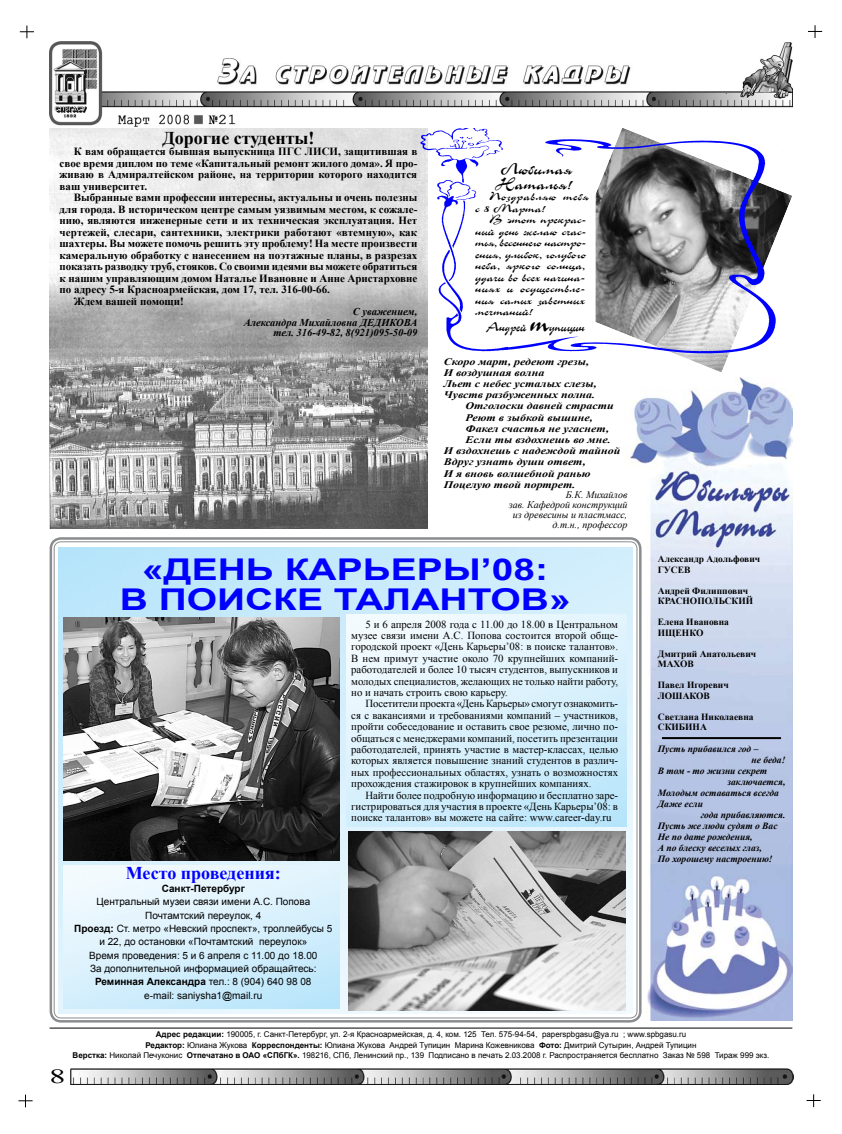
<style>
.page{position:relative;width:842px;height:1134px;background:#fff}
.page>*{position:absolute;margin:0;border:0;box-sizing:border-box;transform-origin:0 0}
.t1{font:700 30px/30px "Arial";color:#00f;text-align:center;scale:1.3 1}
.t2{font:20px "Times New Roman";color:#000;scale:1.6 1}
.t3{font:700 18px "Times New Roman";color:#000}
.t4{font:700 18px "Times New Roman";color:#00f}
.t5{font:16px/15px "Corrida C";color:#000;text-align:center}
.t6{font:14px "Corrida C";color:#000;scale:.8 1}
.t7{font:12px "Corrida C";color:#000}
.t8{font:12px "Corrida C";letter-spacing:-.02em;color:#000}
.t9{font:12px "Corrida C";letter-spacing:.02em;color:#000}
.t10{font:12px "Corrida C";letter-spacing:.03em;color:#000}
.t11{font:700 11px "Times New Roman";color:#000}
.t12{font:10.8px "Times New Roman";color:#000}
.t13{font:italic 700 10.5px/10.5px "Times New Roman";color:#000}
.t14{font:10px/13.3px "Arial";color:#000;text-align:center}
.t15{font:italic 700 10px "Times New Roman";color:#000;scale:1.2 1}
.t16{font:italic 10px/10px "Times New Roman";color:#000;text-align:right}
.t17{font:italic 700 9.5px "Times New Roman";color:#000}
.t18{font:700 9.5px/10.5px "Times New Roman";color:#000}
.t19{font:9.5px "Times New Roman";color:#000}
.t20{font:8px/10.5px "Arial";color:#000;text-align:center}
.s1{font-size:30px}
.s2{font-weight:700}
</style>
<div class="page">
<img style="left:50px;top:128px;width:368px;height:65px">
<img style="left:50px;top:193px;width:377px;height:335px">
<img style="left:630px;top:377px;width:162px;height:488px">
<img style="left:689px;top:195px;width:103px;height:177px">
<img style="left:508px;top:128px;width:282px;height:231px">
<img style="left:418px;top:128px;width:90px;height:231px">
<img style="left:71px;top:1069px;width:722px;height:15px">
<img style="left:50px;top:42px;width:742px;height:85px">
<svg style="left:20px;top:26px;width:14px;height:12px"></svg>
<svg style="left:808px;top:25px;width:14px;height:13px"></svg>
<svg style="left:18px;top:1094px;width:15px;height:13px"></svg>
<svg style="left:806px;top:1094px;width:15px;height:13px"></svg>
<img style="left:647px;top:865px;width:145px;height:156px">
<hr style="left:50px;top:1027px;width:742px;height:1px;background:#000">
<div style="left:543px;top:161px;width:52px;height:162px;background:#fff"></div>
<svg style="left:49px;top:536px;width:594px;height:487px"></svg>
<img style="left:58px;top:547px;width:574px;height:466px">
<img style="left:348px;top:831px;width:277px;height:179px">
<img style="left:63px;top:617px;width:277px;height:243px">
<hr style="left:662px;top:737px;width:119px;height:2px;background:#000">
<img style="left:63px;top:865px;width:277px;height:143px">
<img style="left:346px;top:615px;width:281px;height:212px">
<p class="t3" style="left:162px;top:125px;width:154px">Дорогие студенты!</p>
<p class="t11" style="left:74px;top:144px;width:241px">К вам обращается бывшая выпускница ПГС ЛИСИ</p>
<p class="t11" style="left:338px;top:144px;width:81px">, защитившая в</p>
<p class="t11" style="left:60px;top:156px;width:359px">свое время диплом по теме «Капитальный ремонт жилого дома». Я про-</p>
<p class="t11" style="left:60px;top:167px;width:359px">живаю в Адмиралтейском районе, на территории которого находится</p>
<p class="t11" style="left:60px;top:179px;width:89px">ваш университет.</p>
<p class="t11" style="left:74px;top:190px;width:345px">Выбранные вами профессии интересны, актуальны и очень полезны</p>
<p class="t11" style="left:60px;top:202px;width:359px">для города. В историческом центре самым уязвимым местом, к сожале-</p>
<p class="t11" style="left:60px;top:213px;width:359px">нию, являются инженерные сети и их техническая эксплуатация. Нет</p>
<p class="t11" style="left:60px;top:225px;width:359px">чертежей, слесари, сантехники, электрики работают «втемную», как</p>
<p class="t11" style="left:60px;top:236px;width:359px">шахтеры. Вы можете помочь решить эту проблему! На месте произвести</p>
<p class="t11" style="left:60px;top:248px;width:359px">камеральную обработку с нанесением на поэтажные планы, в разрезах</p>
<p class="t11" style="left:60px;top:259px;width:359px">показать разводку труб, стояков. Со своими идеями вы можете обратиться</p>
<p class="t11" style="left:60px;top:271px;width:359px">к нашим управляющим домом Наталье Ивановне и Анне Аристарховне</p>
<p class="t11" style="left:60px;top:282px;width:272px">по адресу 5-я Красноармейская, дом 17, тел. 316-00-66.</p>
<p class="t11" style="left:74px;top:294px;width:112px">Ждем вашей помощи!</p>
<p class="t13" style="left:244px;top:306px;width:175px;text-indent:109px">С уважением,<br>Александра Михайловна Деди</p>
<p class="t13" style="left:274px;top:317px;width:145px;text-indent:116px">кова тел. 316-49-82, 8(921)095-50-09</p>
<p class="t5" style="left:495px;top:161px;width:80px">Любимая<br>Наталья!</p>
<p class="t10" style="left:490px;top:189px;width:101px">Поздравляю тебя</p>
<p class="t7" style="left:476px;top:200px;width:72px">с 8 Марта!</p>
<p class="t7" style="left:490px;top:212px;width:98px">В этот прекрас-</p>
<p class="t7" style="left:476px;top:223px;width:112px">ный день желаю счас-</p>
<p class="t8" style="left:476px;top:235px;width:112px">тья, весеннего настро-</p>
<p class="t7" style="left:476px;top:246px;width:112px">ения, улыбок, голубого</p>
<p class="t7" style="left:476px;top:258px;width:111px">неба, яркого солнца,</p>
<p class="t7" style="left:476px;top:269px;width:111px">удачи во всех начина-</p>
<p class="t9" style="left:476px;top:281px;width:111px">ниях и осуществле-</p>
<p class="t7" style="left:476px;top:292px;width:111px">ния самых заветных</p>
<p class="t7" style="left:476px;top:304px;width:60px">мечтаний!</p>
<p class="t6" style="left:487px;top:318px;width:124px">Андрей <span class="s1">т</span>упицин</p>
<p class="t15" style="left:444px;top:354px;width:123px">Скоро март, редеют грезы,</p>
<p class="t15" style="left:444px;top:365px;width:85px">И воздушная волна</p>
<p class="t15" style="left:444px;top:377px;width:129px">Льет с небес усталых слезы,</p>
<p class="t15" style="left:444px;top:388px;width:128px">Чувств разбуженных полна.</p>
<p class="t15" style="left:466px;top:399px;width:125px">Отголоски давней страсти</p>
<p class="t15" style="left:466px;top:410px;width:108px">Реют в зыбкой вышине,</p>
<p class="t15" style="left:466px;top:421px;width:121px">Факел счастья не угаснет,</p>
<p class="t15" style="left:466px;top:433px;width:122px">Если ты вздохнешь во мне.</p>
<p class="t15" style="left:444px;top:444px;width:149px">И вздохнешь с надеждой тайной</p>
<p class="t15" style="left:444px;top:455px;width:120px">Вдруг узнать души ответ,</p>
<p class="t15" style="left:444px;top:466px;width:124px">И я вновь волшебной ранью</p>
<p class="t15" style="left:444px;top:477px;width:111px">Поцелую твой портрет.</p>
<p class="t16" style="left:509px;top:489px;width:120px">Б.К. Михайлов<br>зав. Кафедрой конструкций из древесины и пластмасс, д.т.н., профессор</p>
<p class="t1" style="left:120px;top:555px;width:348px">«День Карьеры’08:<br>в по иске талантов»</p>
<p class="t19" style="left:377px;top:560px;width:5px">-</p>
<p class="t4" style="left:126px;top:860px;width:157px">Место проведения:</p>
<p class="t14" style="left:74px;top:882px;width:260px"><span class="s2">Санкт-Петербург<br></span>Центральный музеи связи имени А.С. Попова Почтамтский переулок, 4<br><span class="s2">Проезд:</span> Ст. метро «Невский проспект», троллейбусы 5 и 22, до остановки «Почтамтский переулок»<br>Время проведения: 5 и 6 апреля с 11.00 до 18.00<br>За дополнительной информацией обращайтесь:<br><span class="s2">Реминная Александра</span> тел.: 8 (904) 640 98 08<br>e-mail: saniysha1@mail.ru</p>
<p class="t12" style="left:365px;top:617px;width:254px">5 и 6 апреля 2008 года с 11.00 до 18.00 в Центральном</p>
<p class="t12" style="left:351px;top:628px;width:268px">музее связи имени А.С. Попова состоится второй обще-</p>
<p class="t12" style="left:351px;top:639px;width:268px">городской проект «День Карьеры’08: в поиске талантов».</p>
<p class="t12" style="left:351px;top:651px;width:268px">В нем примут участие около 70 крупнейших компаний-</p>
<p class="t12" style="left:351px;top:662px;width:268px">работодателей и более 10 тысяч студентов, выпускников и</p>
<p class="t12" style="left:351px;top:674px;width:268px">молодых специалистов, желающих не только найти работу,</p>
<p class="t12" style="left:351px;top:685px;width:158px">но и начать строить свою карьеру.</p>
<p class="t12" style="left:365px;top:696px;width:254px">Посетители проекта «День Карьеры» смогут ознакомить-</p>
<p class="t12" style="left:351px;top:708px;width:268px">ся с вакансиями и требованиями компаний – участников,</p>
<p class="t12" style="left:351px;top:719px;width:268px">пройти собеседование и оставить свое резюме, лично по-</p>
<p class="t12" style="left:351px;top:731px;width:268px">общаться с менеджерами компаний, посетить презентации</p>
<p class="t12" style="left:351px;top:742px;width:268px">работодателей, принять участие в мастер-классах, целью</p>
<p class="t12" style="left:351px;top:753px;width:268px">которых является повышение знаний студентов в различ-</p>
<p class="t12" style="left:351px;top:765px;width:268px">ных профессиональных областях, узнать о возможностях</p>
<p class="t12" style="left:351px;top:776px;width:242px">прохождения стажировок в крупнейших компаниях.</p>
<p class="t12" style="left:365px;top:788px;width:254px">Найти более подробную информацию и бесплатно заре-</p>
<p class="t12" style="left:351px;top:799px;width:268px">гистрироваться для участия в проекте «День Карьеры’08: в</p>
<p class="t12" style="left:351px;top:810px;width:262px">поиске талантов» вы можете на сайте: www.career-day.ru</p>
<p class="t18" style="left:658px;top:554px;width:104px">Александр Адольфович<br>Гусев</p>
<p class="t18" style="left:658px;top:585px;width:97px">Андрей Филиппович<br>Краснопольский</p>
<p class="t18" style="left:658px;top:617px;width:73px">Елена Ивановна<br>Ищенко</p>
<p class="t18" style="left:658px;top:648px;width:100px">Дмитрий Анатольевич<br>Махов</p>
<p class="t18" style="left:658px;top:680px;width:72px">Павел Игоревич<br>Лошаков</p>
<p class="t18" style="left:658px;top:711px;width:97px">Светлана Николаевна<br>Скибина</p>
<p class="t17" style="left:658px;top:742px;width:102px">Пусть прибавился год –</p>
<p class="t17" style="left:752px;top:753px;width:35px">не беда!</p>
<p class="t17" style="left:658px;top:764px;width:111px">В том - то жизни секрет</p>
<p class="t17" style="left:727px;top:775px;width:59px">заключается,</p>
<p class="t17" style="left:658px;top:786px;width:123px">Молодым оставаться всегда</p>
<p class="t17" style="left:658px;top:797px;width:47px">Даже если</p>
<p class="t17" style="left:701px;top:808px;width:86px">года прибавляются.</p>
<p class="t17" style="left:658px;top:819px;width:121px">Пусть же люди судят о Вас</p>
<p class="t17" style="left:658px;top:830px;width:96px">Не по дате рождения,</p>
<p class="t17" style="left:658px;top:841px;width:106px">А по блеску веселых глаз,</p>
<p class="t17" style="left:658px;top:852px;width:116px">По хорошему настроению!</p>
<p class="t2" style="left:50px;top:1062px;width:11px">8</p>
<p class="t20" style="left:73px;top:1029px;width:698px"><span class="s2">Адрес редакции:</span> 190005, г. Санкт-Петербург, ул. 2-я Красноармейская, д. 4, ком. 125 Тел. 575-94-54, paperspbgasu@ya.ru ; www.spbgasu.ru<br><span class="s2">Редактор:</span> Юлиана Жукова <span class="s2">Корреспонденты:</span> Юлиана Жукова Андрей Тупицин Марина Кожевникова <span class="s2">Фото:</span> Дмитрий Сутырин, Андрей Тупицин<br><span class="s2">Верстка:</span> Николай Печуконис <span class="s2">Отпечатано в ОАО «СПбГК».</span> 198216, СПб, Ленинский пр., 139 Подписано в печать 2.03.2008 г. Распространяется бесплатно Заказ № 598 Тираж 999 экз.</p>
</div>
